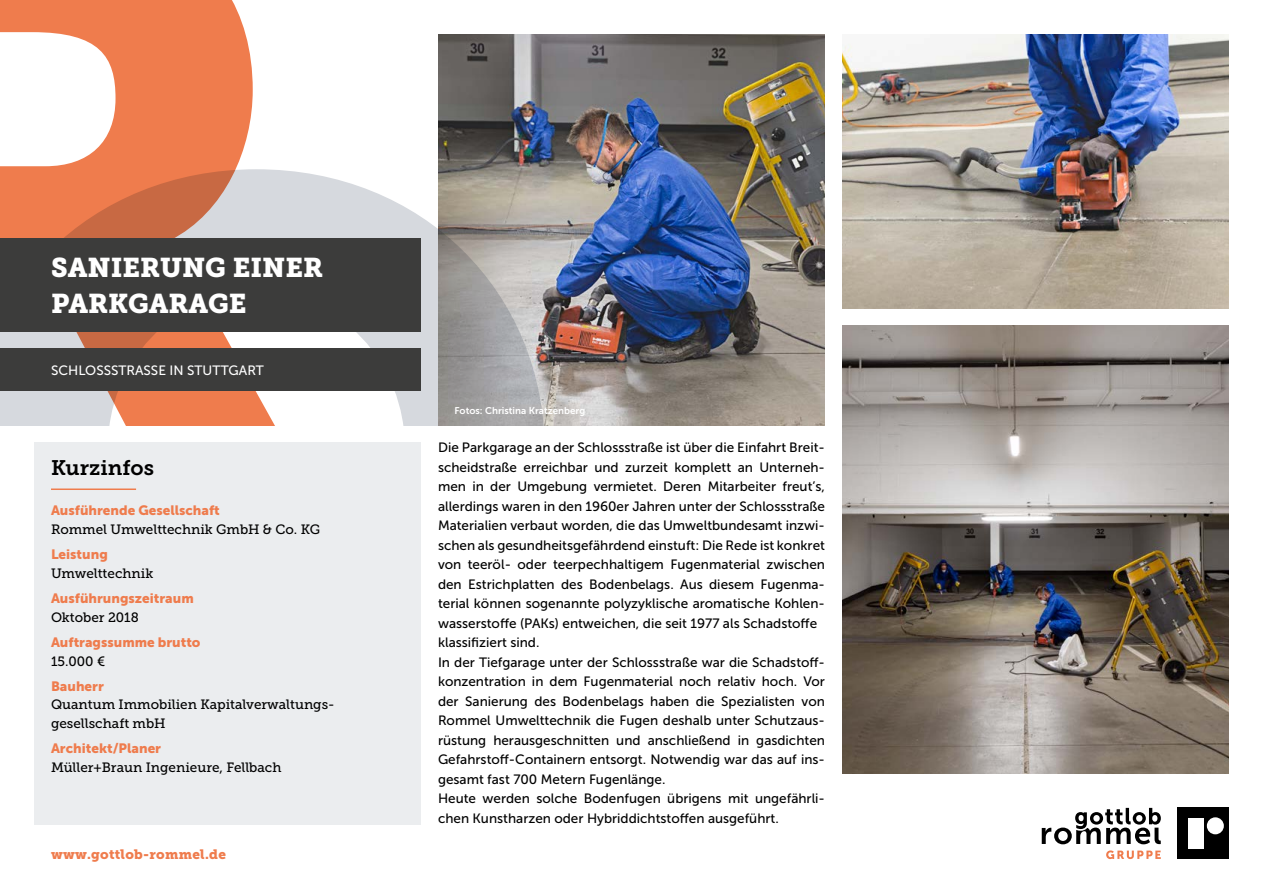
<style>
.page{position:relative;width:1263px;height:893px;background:#fff}
.page>*{position:absolute;margin:0;border:0;box-sizing:border-box;transform-origin:0 0}
.t1{font:27px/36px "Museo Slab 900";color:#fff}
.t2{font:21px "Museo Slab 700";color:#000}
.t3{font:13.5px/19.5px "Museo Sans 500";color:#000}
.t4{font:13.5px/18.8px "Museo Slab 500";color:#000}
.t5{font:13.5px "Museo Sans 900";color:#ef7c4d}
.t6{font:13.5px "Museo Sans 500";color:#fff}
.t7{font:13.5px "Museo Slab 900";letter-spacing:.02em;color:#ef7c4d}
.t8{font:9.75px "Museo Sans 700";color:#fff}
</style>
<div class="page">
<svg style="left:1042px;top:808px;width:119px;height:36px"></svg>
<svg style="left:1106px;top:850px;width:55px;height:9px"></svg>
<div style="left:1178px;top:808px;width:51px;height:51px;background:#000"></div>
<div style="left:1207px;top:817px;width:17px;height:17px;background:#fff;border-radius:50%"></div>
<div style="left:1188px;top:818px;width:15px;height:31px;background:#fff"></div>
<img style="left:438px;top:34px;width:387px;height:392px">
<img style="left:842px;top:326px;width:387px;height:448px">
<div style="left:34px;top:442px;width:387px;height:383px;background:#ebedef"></div>
<hr style="left:51px;top:488px;width:85px;height:2px;background:#ef7c4d">
<svg style="left:298px;top:169px;width:247px;height:257px"></svg>
<svg style="left:0;top:0;width:298px;height:426px;fill:#ef7c4d"></svg>
<div style="left:0;top:238px;width:421px;height:94px;background:#3c3c3b"></div>
<div style="left:0;top:349px;width:421px;height:42px;background:#3c3c3b"></div>
<img style="left:842px;top:34px;width:387px;height:275px">
<h1 class="t1" style="left:51px;top:250px;width:274px">SANIERUNG EINER<br>PARKGARAGE</h1>
<p class="t6" style="left:51px;top:363px;width:214px">SCHLOSSSTRASSE IN STUTTGART</p>
<h2 class="t2" style="left:51px;top:456px;width:105px">Kurzinfos</h2>
<p class="t5" style="left:51px;top:503px;width:170px">Ausführende Gesellschaft</p>
<p class="t4" style="left:51px;top:520px;width:271px">Rommel Umwelttechnik GmbH &amp; Co. KG</p>
<p class="t5" style="left:51px;top:547px;width:58px">Leistung</p>
<p class="t4" style="left:51px;top:564px;width:104px">Umwelttechnik</p>
<p class="t5" style="left:51px;top:590px;width:144px">Ausführungszeitraum</p>
<p class="t4" style="left:51px;top:608px;width:89px">Oktober 2018</p>
<p class="t5" style="left:51px;top:634px;width:151px">Auftragssumme brutto</p>
<p class="t4" style="left:51px;top:652px;width:56px">15.000 €</p>
<p class="t5" style="left:51px;top:678px;width:54px">Bauherr</p>
<p class="t4" style="left:51px;top:695px;width:285px">Quantum Immobilien Kapitalverwaltungs&shy;gesellschaft mbH</p>
<p class="t5" style="left:51px;top:741px;width:112px">Architekt/Planer</p>
<p class="t4" style="left:51px;top:758px;width:232px">Müller+Braun Ingenieure, Fellbach</p>
<p class="t7" style="left:51px;top:846px;width:176px">www.gottlob-rommel.de</p>
<p class="t8" style="left:454px;top:405px;width:132px">Fotos: Christina Kratzenberg</p>
<p class="t3" style="left:438px;top:438px;width:388px">Die Parkgarage an der Schlossstraße ist über die Einfahrt Breit&shy;scheidstraße erreichbar und zurzeit komplett an Unterneh&shy;men in der Umgebung vermietet. Deren Mitarbeiter freut’s, allerdings waren in den 1960er Jahren unter der Schlossstraße Materialien verbaut worden, die das Umweltbundesamt inzwi&shy;schen als gesundheitsgefährdend einstuft: Die Rede ist konkret von teeröl- oder teerpechhaltigem Fugenmaterial zwischen den Estrichplatten des Bodenbelags. Aus diesem Fugenma&shy;terial können sogenannte polyzyklische aromatische Kohlen&shy;wasserstoffe (PAKs) entweichen, die seit 1977 als Schadstoffe klassifiziert sind.<br>In der Tiefgarage unter der Schlossstraße war die Schadstoff&shy;konzentration in dem Fugenmaterial noch relativ hoch. Vor der Sanierung des Bodenbelags haben die Spezialisten von Rommel Umwelttechnik die Fugen deshalb unter Schutzaus&shy;rüstung herausgeschnitten und anschließend in gasdichten Gefahrstoff-Containern entsorgt. Notwendig war das auf ins&shy;gesamt fast 700 Metern Fugenlänge.<br>Heute werden solche Bodenfugen übrigens mit ungefährli&shy;chen Kunstharzen oder Hybriddichtstoffen ausgeführt.</p>
</div>
